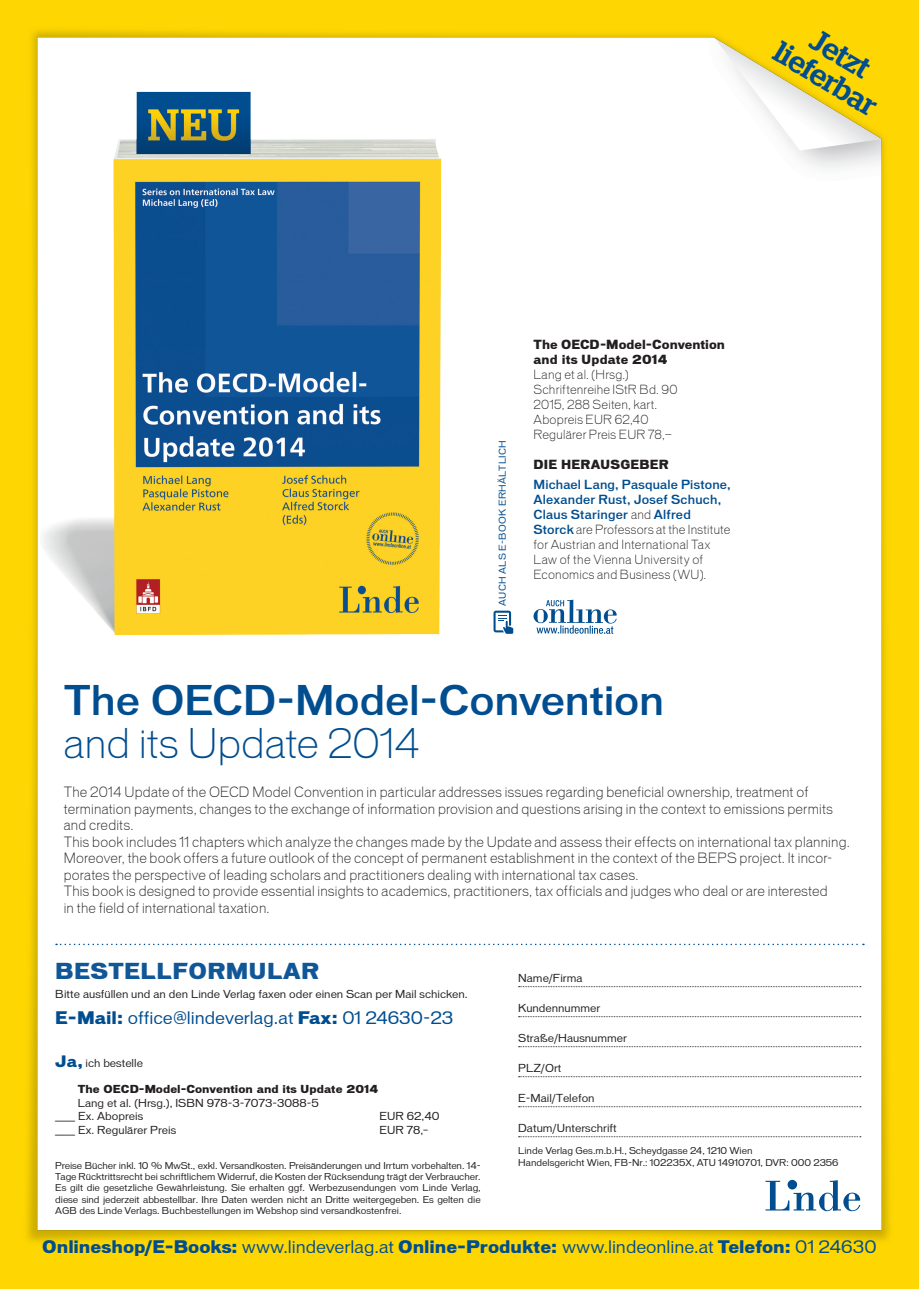
<style>
.page{position:relative;width:919px;height:1289px;background:#fff}
.page>*{position:absolute;margin:0;border:0;box-sizing:border-box;transform-origin:0 0}
.t1{font:500 39px "Vonnes";letter-spacing:-.005em;color:#004d8f}
.t2{font:300 39px "Vonnes";letter-spacing:-.005em;color:#004d8f}
.t3{font:500 30px "Stag";color:#004d8f}
.t4{font:700 expanded 21px "Vonnes";letter-spacing:.02em;color:#115798}
.Zeitleiste_Datum{font:700 expanded 16.5px "Vonnes";letter-spacing:-.005em;color:#004d8f}
.Zeitleiste_Datum-2{font:16.5px "Vonnes";color:#004d8f}
.t5{font:300 13.5px/16.5px "Vonnes";letter-spacing:.015em;color:#231f20;scale:.96 1}
.t6{font:300 12px/15px "Vonnes";letter-spacing:.02em;color:#231f20;scale:.96 1}
.t7{font:700 expanded 12px/15px "Vonnes";letter-spacing:.005em;color:#231f20;scale:.96 1}
.t8{font:10.5px "Vonnes";color:#231f20}
.t9{font:700 expanded 10.5px/13.5px "Vonnes";color:#231f20}
.Zeitleiste_Datum-3{font:9px/11.2px "Vonnes";color:#231f20;text-align:justify}
.t10{font:9px "Vonnes";letter-spacing:.035em;color:#004d8f}
.s1{font-weight:500;color:#004d8f}
.s2{font-weight:700;font-stretch:expanded}
.s3{font-weight:700;font-stretch:expanded;font-size:15px;color:#004d8f}
.s4{font-weight:400;font-stretch:normal}
</style>
<div class="page">
<div style="left:0;top:0;width:918px;height:1288px;background:#fed702"></div>
<img style="left:27px;top:30px;width:863px;height:1212px">
<svg style="left:518px;top:986px;width:342px;height:1px"></svg>
<svg style="left:518px;top:1016px;width:342px;height:1px"></svg>
<svg style="left:518px;top:1046px;width:342px;height:1px"></svg>
<svg style="left:518px;top:1076px;width:342px;height:1px"></svg>
<svg style="left:518px;top:1106px;width:342px;height:1px"></svg>
<svg style="left:518px;top:1136px;width:342px;height:1px"></svg>
<svg style="left:765px;top:1180px;width:95px;height:31px;background:#b5cbde"></svg>
<img style="left:40px;top:47px;width:513px;height:640px">
<svg style="left:493px;top:610px;width:20px;height:24px"></svg>
<svg style="left:533px;top:599px;width:83px;height:35px;background:#b9cee0"></svg>
<svg style="left:56px;top:943px;width:807px;height:2px;background:#d2dfeb"></svg>
<p class="t3" style="left:821px;top:22px;width:66px;rotate:31deg">Jetzt</p>
<p class="t3" style="left:785px;top:34px;width:116px;rotate:31deg">lieferbar</p>
<p class="t10" style="left:497px;top:606px;width:167px;rotate:-90deg">AUCH ALS E-BOOK ERHÄLTLICH</p>
<p class="t7" style="left:533px;top:337px;width:201px">The OECD-Model-Convention and its Update 2014</p>
<p class="t6" style="left:533px;top:367px;width:101px">Lang et al. (Hrsg.)</p>
<p class="t6" style="left:533px;top:382px;width:152px">Schriftenreihe IStR Bd. 90</p>
<p class="t6" style="left:533px;top:397px;width:130px">2015, 288 Seiten, kart.</p>
<p class="t6" style="left:533px;top:412px;width:121px">Abopreis EUR 62,40</p>
<p class="t6" style="left:533px;top:427px;width:146px">Regulärer Preis EUR 78,—</p>
<p class="t7" style="left:533px;top:457px;width:142px">DIE HERAUSGEBER</p>
<p class="t6" style="left:533px;top:476px;width:207px"><span class="s1">Michael Lang, Pasquale Pistone,<br>Alexander Rust, Josef Schuch,<br>Claus Staringer</span> and <span class="s1">Alfred<br>Storck</span> are Professors at the Institute for Austrian and International Tax<br>Law of the Vienna University of<br>Economics and Business (WU).</p>
<p class="t1" style="left:64px;top:677px;width:602px">The OECD-Model-Convention</p>
<p class="t2" style="left:64px;top:721px;width:357px">and its Update 2014</p>
<p class="t5" style="left:64px;top:784px;width:802px">The 2014 Update of the OECD Model Convention in particular addresses issues regarding beneficial ownership, treatment of termination payments, changes to the exchange of information provision and questions arising in the context to emissions permits and credits.</p>
<p class="t5" style="left:64px;top:833px;width:820px">This book includes 11 chapters which analyze the changes made by the Update and assess their effects on international tax planning.<br>Moreover, the book offers a future outlook of the concept of permanent establishment in the context of the BEPS project. It incor&shy;porates the perspective of leading scholars and practitioners dealing with international tax cases.</p>
<p class="t5" style="left:64px;top:883px;width:797px">This book is designed to provide essential insights to academics, practitioners, tax officials and judges who deal or are interested in the field of international taxation.</p>
<p class="t4" style="left:55px;top:958px;width:265px">BESTELLFORMULAR</p>
<p class="t8" style="left:55px;top:988px;width:414px">Bitte ausfüllen und an den Linde Verlag faxen oder einen Scan per Mail schicken.</p>
<p class="t8" style="left:518px;top:972px;width:66px">Name/Firma</p>
<p class="t8" style="left:518px;top:1002px;width:84px">Kundennummer</p>
<p class="t8" style="left:518px;top:1032px;width:110px">Straße/Hausnummer</p>
<p class="t8" style="left:518px;top:1062px;width:45px">PLZ/Ort</p>
<p class="t8" style="left:518px;top:1092px;width:78px">E-Mail/Telefon</p>
<p class="t8" style="left:518px;top:1122px;width:100px">Datum/Unterschrift</p>
<p class="Zeitleiste_Datum-3" style="left:518px;top:1145px;width:236px">Linde Verlag Ges.m.b.H., Scheydgasse 24, 1210 Wien</p>
<p class="Zeitleiste_Datum-3" style="left:518px;top:1156px;width:322px">Handelsgericht Wien, FB-Nr.: 102235X, ATU 14910701, DVR: 000 2356</p>
<p class="Zeitleiste_Datum-2" style="left:55px;top:1007px;width:399px"><span class="s2">E-Mail:</span> office@lindeverlag.at <span class="s2">Fax:</span> 01 24630-23</p>
<p class="t8" style="left:55px;top:1056px;width:89px"><span class="s3">Ja,</span> ich bestelle</p>
<p class="t9" style="left:78px;top:1082px;width:302px">The OECD-Model-Convention and its Update 2014<br><span class="s4">Lang et al. (Hrsg.), ISBN 978-3-7073-3088-5</span></p>
<p class="t8" style="left:55px;top:1110px;width:89px">____ Ex. Abopreis</p>
<p class="t8" style="left:379px;top:1110px;width:62px">EUR 62,40</p>
<p class="t8" style="left:55px;top:1123px;width:122px">____ Ex. Regulärer Preis</p>
<p class="t8" style="left:379px;top:1123px;width:50px">EUR 78,–</p>
<p class="Zeitleiste_Datum-3" style="left:55px;top:1159px;width:427px">Preise Bücher inkl. 10 % MwSt., exkl. Versandkosten. Preisänderungen und Irrtum vorbehalten. 14- Tage Rücktrittsrecht bei schriftlichem Widerruf, die Kosten der Rücksendung trägt der Verbraucher.<br>Es gilt die gesetzliche Gewährleistung. Sie erhalten ggf. Werbezusendungen vom Linde Verlag, diese sind jederzeit abbestellbar. Ihre Daten werden nicht an Dritte weitergegeben. Es gelten die AGB des Linde Verlags. Buchbestellungen im Webshop sind versandkostenfrei.</p>
<p class="Zeitleiste_Datum" style="left:42px;top:1237px;width:835px">Onlineshop/E-Books: <span class="s4">www.lindeverlag.at</span> Online-Produkte: <span class="s4">www.lindeonline.at</span> Telefon: <span class="s4">01 24630</span></p>
</div>
